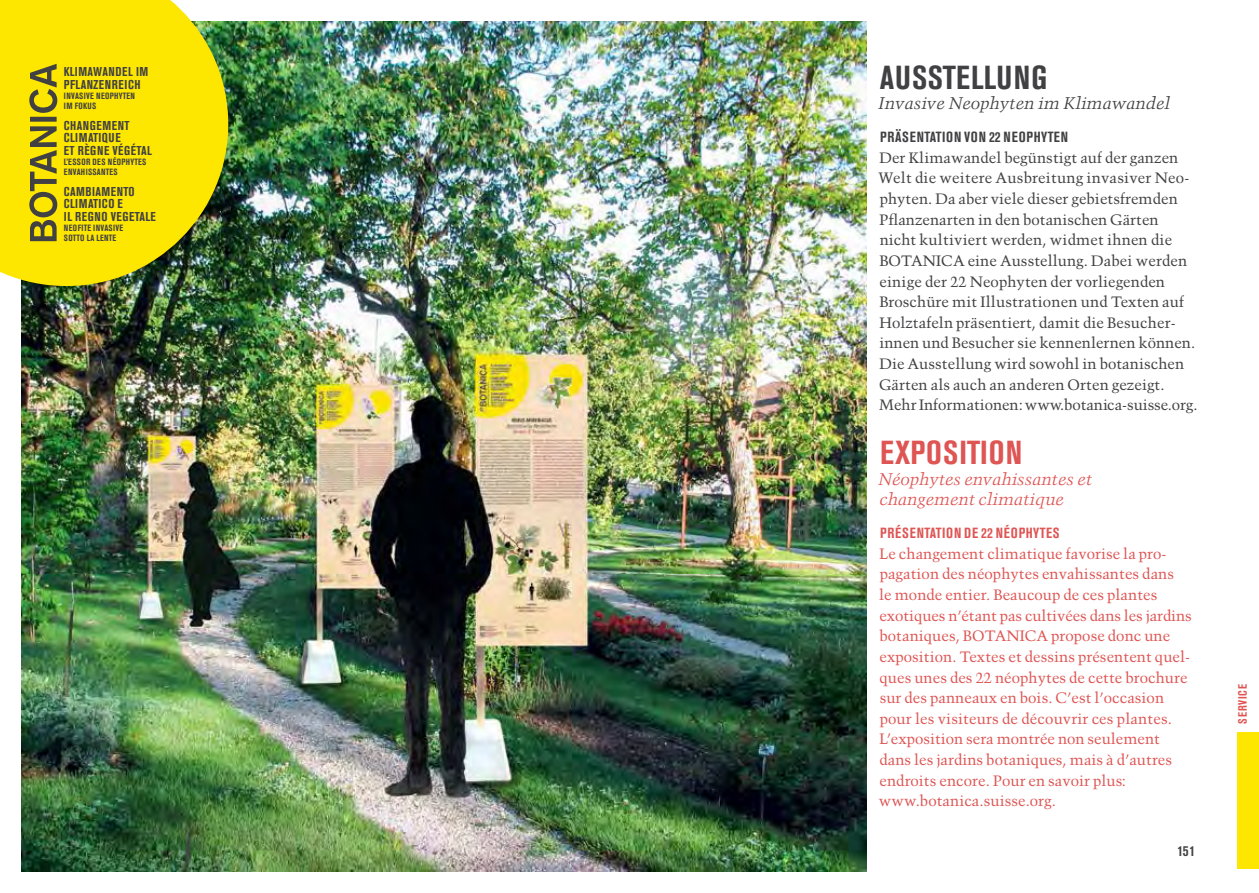
<style>
.page{position:relative;width:1259px;height:893px;background:#fff}
.page>*{position:absolute;margin:0;border:0;box-sizing:border-box;transform-origin:0 0}
.t1{font:700 condensed 33px "Akzidenz Grotesk Pro";letter-spacing:.02em;color:#414042}
.t2{font:700 condensed 33px "Akzidenz Grotesk Pro";letter-spacing:.02em;color:#de5554}
.t3{font:italic 16.8px/20.5px "Trump Mediaeval LT Std";letter-spacing:-.005em;color:#de5554}
.t4{font:italic 16.8px "Trump Mediaeval LT Std";color:#414042}
.t5{font:15px/20.7px "Trump Mediaeval LT Std";letter-spacing:.005em;color:#414042}
.t6{font:15px/20.7px "Trump Mediaeval LT Std";letter-spacing:.005em;color:#de5554}
.t7{font:700 condensed 14.7px "Akzidenz Grotesk Pro";letter-spacing:.04em;color:#414042}
.t8{font:700 condensed 14.7px "Akzidenz Grotesk Pro";letter-spacing:.055em;color:#de5554}
.t9{font:700 condensed 12.75px/12.5px "Akzidenz Grotesk Pro";letter-spacing:.045em;color:#414042}
.t10{font:700 condensed 12px "Akzidenz Grotesk Pro";letter-spacing:.075em;color:#de5554}
.t11{font:700 condensed 9px/10.2px "Akzidenz Grotesk Pro";letter-spacing:.03em;color:#414042}
.s1{font-size:14.7px}
</style>
<div class="page">
<img style="left:21px;top:21px;width:845px;height:851px">
<svg style="left:0;top:0;width:228px;height:286px;background:#e5d50a"></svg>
<svg style="left:29px;top:64px;width:28px;height:177px;background:#a89b1d"></svg>
<div style="left:1237px;top:732px;width:22px;height:136px;background:#fde600"></div>
<p class="t9" style="left:64px;top:65px;width:86px">KLIMAWANDEL IM<br>PFLANZENREICH</p>
<p class="t11" style="left:64px;top:90px;width:73px">INVASIVE NEOPHYTEN<br>IM FOKUS</p>
<p class="t9" style="left:64px;top:119px;width:90px">CHANGEMENT<br>CLIMATIQUE<br>ET RÈGNE VÉGÉTAL</p>
<p class="t11" style="left:64px;top:156px;width:84px">L’ESSOR DES NÉOPHYTES<br>ENVAHISSANTES</p>
<p class="t9" style="left:64px;top:185px;width:93px">CAMBIAMENTO<br>CLIMATICO E<br>IL REGNO VEGETALE</p>
<p class="t11" style="left:64px;top:222px;width:61px">NEOFITE INVASIVE<br>SOTTO LA LENTE</p>
<h1 class="t1" style="left:880px;top:56px;width:169px">AUSSTELLUNG</h1>
<p class="t4" style="left:878px;top:93px;width:293px">Invasive Neophyten im Klimawandel</p>
<p class="t7" style="left:880px;top:128px;width:190px">PRÄSENTATION VON 22 NEOPHYTEN</p>
<p class="t5" style="left:878px;top:147px;width:320px">Der Klimawandel begünstigt auf der ganzen Welt die weitere Ausbreitung invasiver Neo&shy;phyten. Da aber viele dieser gebietsfremden Pflanzenarten in den botanischen Gärten nicht kultiviert werden, widmet ihnen die BOTANICA eine Ausstellung. Dabei werden einige der <span class="s1">22</span> Neophyten der vorliegenden Broschüre mit Illustrationen und Texten auf Holztafeln präsentiert, damit die Besucher&shy;innen und Besucher sie kennenlernen können.<br>Die Ausstellung wird sowohl in botanischen Gärten als auch an anderen Orten gezeigt.<br>Mehr Informationen: www.botanica-suisse.org.</p>
<h1 class="t2" style="left:880px;top:431px;width:144px">EXPOSITION</h1>
<p class="t3" style="left:878px;top:468px;width:215px">Néophytes envahissantes et changement climatique</p>
<p class="t8" style="left:880px;top:524px;width:181px">PRÉSENTATION DE 22 NÉOPHYTES</p>
<p class="t6" style="left:879px;top:543px;width:314px">Le changement climatique favorise la pro&shy;pagation des néophytes envahissantes dans<br>le monde entier. Beaucoup de ces plantes exotiques n’étant pas cultivées dans les jardins botaniques, BOTANICA propose donc une exposition. Textes et dessins présentent quel&shy;ques unes des <span class="s1">22</span> néophytes de cette brochure sur des panneaux en bois. C’est l’occasion pour les visiteurs de découvrir ces plantes.<br>L’exposition sera montrée non seulement dans les jardins botaniques, mais à d’autres endroits encore. Pour en savoir plus: www.botanica.suisse.org.</p>
<p class="t7" style="left:1177px;top:841px;width:19px">151</p>
<p class="t10" style="left:1234px;top:724px;width:41px;rotate:-90deg">SERVICE</p>
</div>
